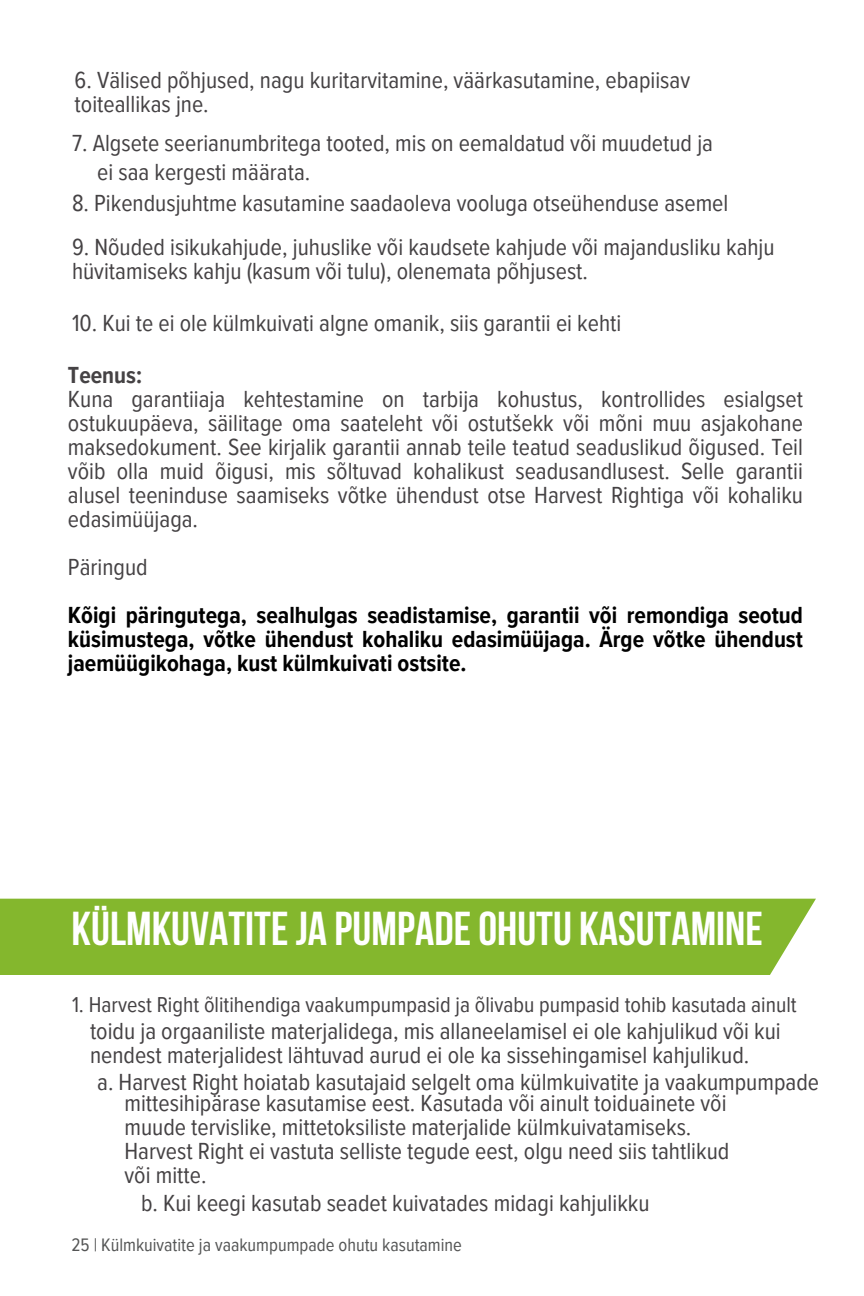
<style>
.page{position:relative;width:864px;height:1296px;background:#fff}
.page>*{position:absolute;margin:0;border:0;box-sizing:border-box;transform-origin:0 0}
.t1{font:700 47.4px "Bebas Neue";color:#fff}
.t2{font:24px/24px "Proxima Nova Cond";color:#454244}
.t3{font:700 24px/24px "Proxima Nova Cond";color:#000;text-align:justify}
.t4{font:22.2px "Proxima Nova Cond";color:#454244}
.t5{font:18.6px "Proxima Nova Cond";color:#545555}
.s1{font-weight:700}
</style>
<div class="page">
<div style="left:0;top:899px;width:816px;height:76px;background:#84b72d"></div>
<h3 class="t2" style="left:75px;top:69px;width:617px">6. Välised põhjused, nagu kuritarvitamine, väärkasutamine, ebapiisav toiteallikas jne.</h3>
<h3 class="t2" style="left:72px;top:132px;width:643px">7. Algsete seerianumbritega tooted, mis on eemaldatud või muudetud ja</h3>
<h2 class="t2" style="left:97px;top:161px;width:215px">ei saa kergesti määrata.</h2>
<h1 class="t2" style="left:72px;top:192px;width:658px">8. Pikendusjuhtme kasutamine saadaoleva vooluga otseühenduse asemel</h1>
<h3 class="t2" style="left:72px;top:236px;width:704px">9. Nõuded isikukahjude, juhuslike või kaudsete kahjude või majandusliku kahju hüvitamiseks kahju (kasum või tulu), olenemata põhjusest.</h3>
<h3 class="t2" style="left:72px;top:312px;width:551px">10. Kui te ei ole külmkuivati algne omanik, siis garantii ei kehti</h3>
<p class="t2" style="left:68px;top:363px;width:737px"><span class="s1">Teenus:<br></span>Kuna garantiiaja kehtestamine on tarbija kohustus, kontrollides esialgset ostukuupäeva, säilitage oma saateleht või ostutšekk või mõni muu asjakohane maksedokument. See kirjalik garantii annab teile teatud seaduslikud õigused. Teil võib olla muid õigusi, mis sõltuvad kohalikust seadusandlusest. Selle garantii alusel teeninduse saamiseks võtke ühendust otse Harvest Rightiga või kohaliku edasimüüjaga.</p>
<h3 class="t2" style="left:68px;top:555px;width:81px">Päringud</h3>
<h3 class="t3" style="left:68px;top:603px;width:737px">Kõigi päringutega, sealhulgas seadistamise, garantii või remondiga seotud küsimustega, võtke ühendust kohaliku edasimüüjaga. Ärge võtke ühendust jaemüügikohaga, kust külmkuivati ostsite.</h3>
<p class="t1" style="left:72px;top:910px;width:693px">KÜLMKUVATITEJA PUMPADEOHUTU KASUTAMINE</p>
<h3 class="t4" style="left:72px;top:992px;width:726px">1. Harvest Right õlitihendiga vaakumpumpasid ja õlivabu pumpasid tohib kasutada ainult</h3>
<h3 class="t2" style="left:90px;top:1020px;width:692px">toidu ja orgaaniliste materjalidega, mis allaneelamisel ei ole kahjulikud või kui nendest materjalidest lähtuvad aurud ei ole ka sissehingamisel kahjulikud.</h3>
<h3 class="t2" style="left:97px;top:1071px;width:723px">a. Harvest Right hoiatab kasutajaid selgelt oma külmkuivatite ja vaakumpumpade</h3>
<h3 class="t2" style="left:124px;top:1091px;width:606px">mittesihipärase kasutamise eest. Kasutada või ainult toiduainete või muude tervislike, mittetoksiliste materjalide külmkuivatamiseks.<br>Harvest Right ei vastuta selliste tegude eest, olgu need siis tahtlikud või mitte.</h3>
<h3 class="t2" style="left:141px;top:1191px;width:510px">b. Kui keegi kasutab seadet kuivatades midagi kahjulikku</h3>
<h3 class="t5" style="left:71px;top:1234px;width:392px">25 | Külmkuivatite ja vaakumpumpade ohutu kasutamine</h3>
</div>
